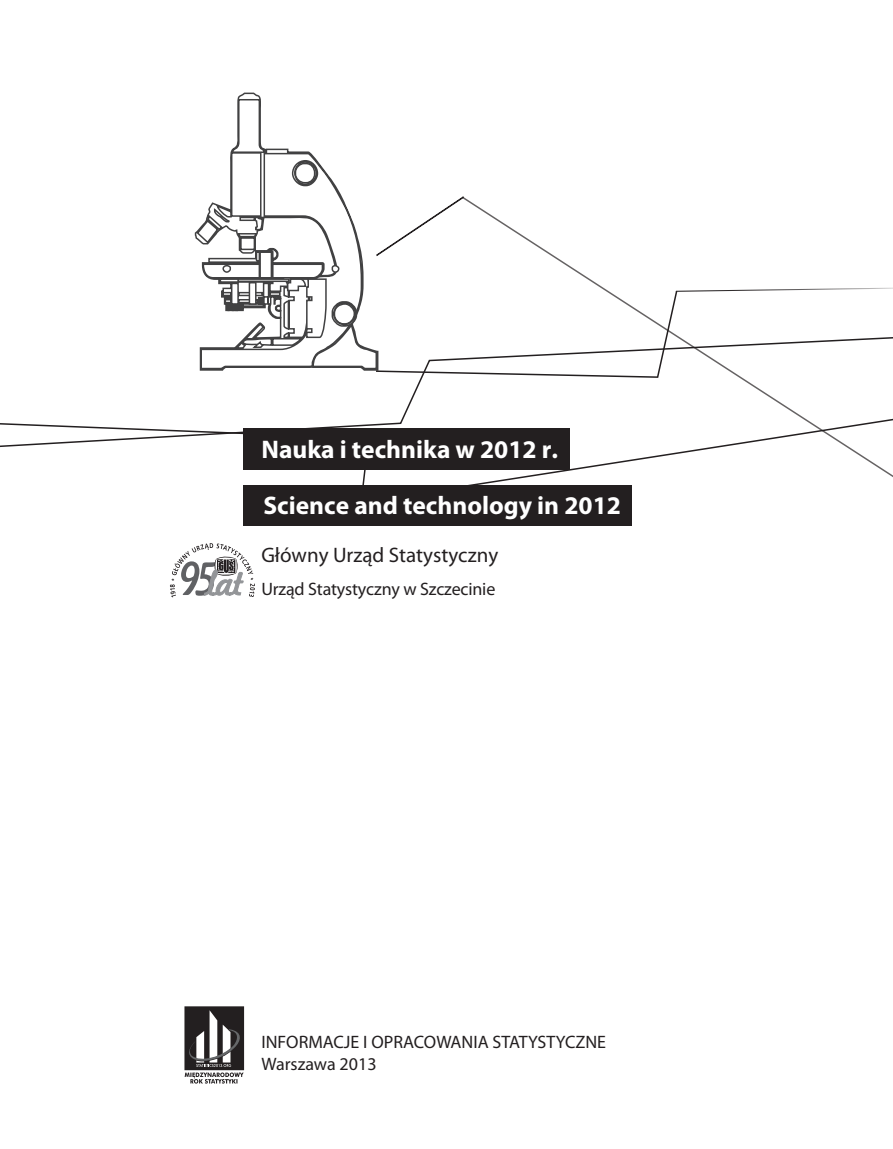
<style>
.page{position:relative;width:893px;height:1149px;background:#fff}
.page>*{position:absolute;margin:0;border:0;box-sizing:border-box;transform-origin:0 0}
.t1{font:700 25.5px/56.1px "Myriad Pro";color:#fff}
.t2{font:21px "Myriad Pro";color:#231f20}
.t3{font:18px/21.6px "Myriad Pro";letter-spacing:-.01em;color:#231f20}
</style>
<div class="page">
<svg style="left:194px;top:92px;width:168px;height:165px"></svg>
<svg style="left:291px;top:159px;width:28px;height:28px"></svg>
<svg style="left:199px;top:257px;width:403px;height:114px"></svg>
<svg style="left:0;top:378px;width:893px;height:107px"></svg>
<div style="left:243px;top:428px;width:327px;height:41px;background:#231f20"></div>
<div style="left:243px;top:485px;width:389px;height:40px;background:#231f20"></div>
<svg style="left:374px;top:287px;width:519px;height:91px"></svg>
<svg style="left:376px;top:196px;width:88px;height:60px"></svg>
<svg style="left:170px;top:543px;width:85px;height:54px"></svg>
<div style="left:185px;top:1006px;width:59px;height:63px;border:1px solid #231f20"></div>
<svg style="left:185px;top:1009px;width:59px;height:74px"></svg>
<h1 class="t1" style="left:261px;top:421px;width:361px">Nauka i technika w 2012 r.<br>Science and technology in 2012</h1>
<p class="t2" style="left:261px;top:542px;width:238px">Główny Urząd Statystyczny</p>
<p class="t3" style="left:261px;top:578px;width:235px">Urząd Statystyczny w Szczecinie</p>
<p class="t3" style="left:261px;top:1030px;width:346px">INFORMACJE I OPRACOWANIA STATYSTYCZNE<br>Warszawa 2013</p>
</div>
